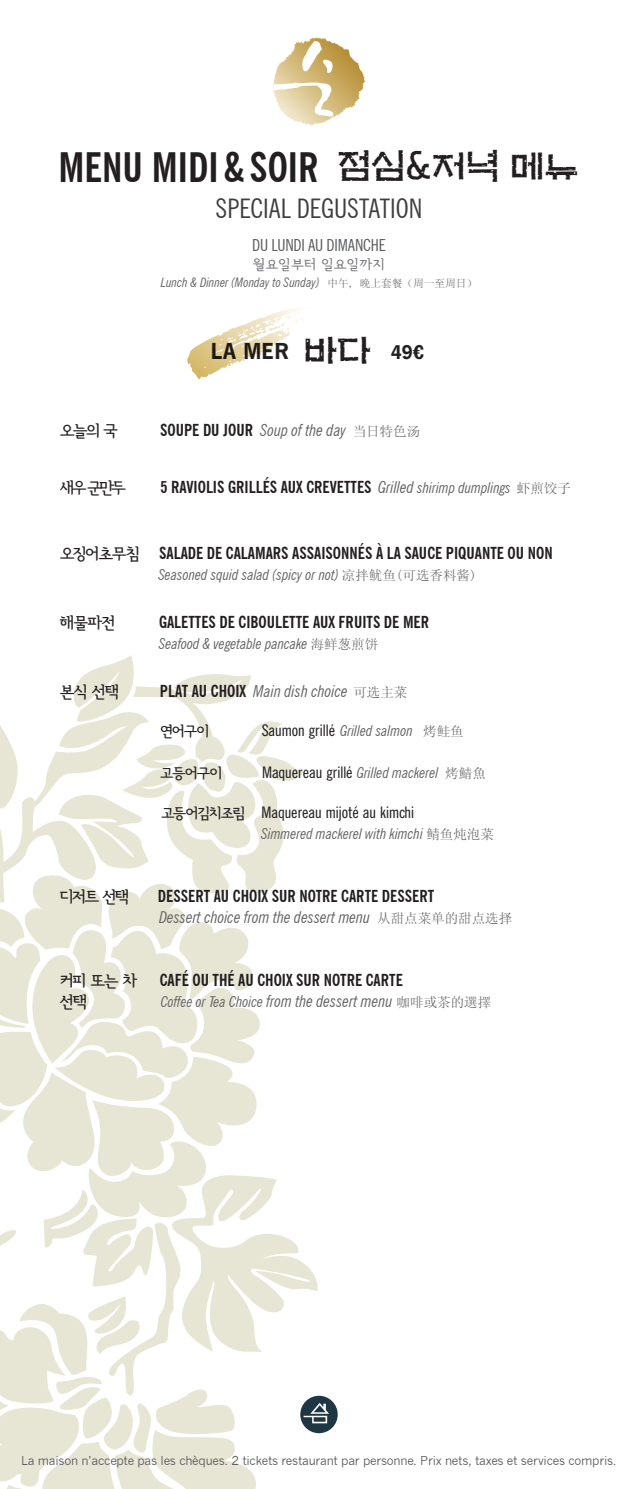
<style>
.page{position:relative;width:638px;height:1489px;background:#fff}
.page>*{position:absolute;margin:0;border:0;box-sizing:border-box;transform-origin:0 0}
.t1{font:700 condensed 40.5px "News Gothic BT";color:#231f20}
.t2{font:condensed 27px "News Gothic BT";color:#3e3e3f}
.t3{font:700 21px "News Gothic SBOP";color:#231f20}
.t4{font:condensed 16.65px "News Gothic BT";letter-spacing:-.01em;color:#57585a}
.t5{font:700 condensed 16.5px/21px "News Gothic BT";color:#231f20}
.t6{font:italic condensed 16.5px "News Gothic BT";color:#636366}
.t7{font:16.5px "Seoul Hangang B";letter-spacing:-.08em;color:#231f20}
.t8{font:italic condensed 15px "News Gothic BT";color:#636366}
.t9{font:15px "News Gothic SBOP Con";color:#231f20}
.t10{font:15px "Seoul Hangang B";letter-spacing:-.065em;color:#231f20}
.t11{font:14.25px "Seoul Hangang M";letter-spacing:.02em;color:#727376}
.t12{font:italic condensed 13.05px "News Gothic BT";color:#636366}
.t13{font:12px "News Gothic";letter-spacing:-.02em;color:#57585a}
.s1{font-family:"H2 mkp B";font-weight:400;font-stretch:normal;font-size:36px}
.s2{font-family:"Sim Sun";font-style:normal;font-stretch:normal;font-size:10.65px}
.s3{font-family:"H2 mkp B";font-weight:400;font-size:36px}
.s4{font-size:18px}
.s5{font-weight:700;font-style:normal;color:#231f20}
.s6{font-family:"Sim Sun";font-style:normal;font-stretch:normal;font-size:13.5px}
.s7{font-weight:400;font-style:italic;color:#636366}
.s8{font-weight:400;font-style:italic;font-size:15px;color:#636366}
.s9{font-family:"Sim Sun";font-weight:400;font-stretch:normal;font-size:13.5px;color:#636366}
.s10{font-family:"Seoul Hangang B";font-weight:400;font-stretch:normal}
.s11{font-family:"News Gothic SBOP Con";font-style:normal;font-stretch:normal;color:#231f20}
.s12{font-family:"News Gothic BT";font-style:italic;font-stretch:condensed;color:#636366}
.s13{font-family:"Sim Sun";font-size:13.5px;color:#636366}
.s14{font-family:"Seoul Hangang B"}
.s15{font-size:15px}
</style>
<div class="page">
<svg style="left:273px;top:41px;width:61px;height:76px"></svg>
<svg style="left:187px;top:308px;width:117px;height:71px"></svg>
<div style="left:300px;top:1395px;width:38px;height:37px;background:#1f3643;border-radius:50%"></div>
<svg style="left:0;top:655px;width:329px;height:833px"></svg>
<h1 class="t1" style="left:58px;top:142px;width:522px">MENU MIDI &amp; SOIR <span class="s1">점심&amp;저녁 메뉴</span></h1>
<h2 class="t2" style="left:216px;top:191px;width:208px">SPECIAL DEGUSTATION</h2>
<p class="t4" style="left:252px;top:235px;width:135px">DU LUNDI AU DIMANCHE</p>
<p class="t11" style="left:253px;top:258px;width:133px">월요일부터 일요일까지</p>
<p class="t12" style="left:161px;top:274px;width:318px">Lunch &amp; Dinner (Monday to Sunday) <span class="s2">中午, 晚上套餐（周一至周日）</span></p>
<p class="t3" style="left:211px;top:338px;width:215px">LA MER <span class="s3">바다</span> <span class="s4">49€</span></p>
<p class="t7" style="left:60px;top:422px;width:60px">오늘의 국</p>
<p class="t6" style="left:160px;top:420px;width:262px"><span class="s5">SOUPE DU JOUR</span> Soup of the day <span class="s6">当日特色汤</span></p>
<p class="t7" style="left:60px;top:479px;width:68px">새우 군만두</p>
<p class="t5" style="left:160px;top:476px;width:412px">5 RAVIOLIS GRILLÉS AUX CREVETTES <span class="s7">Grilled</span> <span class="s8">shirimp dumplings</span> <span class="s9">虾煎饺子</span></p>
<p class="t5" style="left:60px;top:542px;width:494px"><span class="s10">오징어초무침</span> SALADE DE CALAMARS ASSAISONNÉS À LA SAUCE PIQUANTE OU NON</p>
<p class="t8" style="left:158px;top:565px;width:320px">Seasoned squid salad (spicy or not) <span class="s6">凉拌鱿鱼(可选香料酱)</span></p>
<p class="t7" style="left:60px;top:614px;width:57px">해물파전</p>
<p class="t5" style="left:159px;top:611px;width:272px">GALETTES DE CIBOULETTE AUX FRUITS DE MER</p>
<p class="t8" style="left:159px;top:634px;width:221px">Seafood &amp; vegetable pancake <span class="s6">海鲜葱煎饼</span></p>
<p class="t7" style="left:60px;top:683px;width:61px">본식 선택</p>
<p class="t6" style="left:160px;top:681px;width:249px"><span class="s5">PLAT AU CHOIX</span> Main dish choice <span class="s6">可选主菜</span></p>
<p class="t10" style="left:160px;top:723px;width:51px">연어구이</p>
<p class="t8" style="left:262px;top:721px;width:203px"><span class="s11">Saumon grillé</span> Grilled salmon <span class="s6">烤鲑鱼</span></p>
<p class="t10" style="left:160px;top:765px;width:64px">고등어구이</p>
<p class="t9" style="left:262px;top:763px;width:225px">Maquereau grillé <span class="s12">Grilled mackerel</span> <span class="s13">烤鯖魚</span></p>
<p class="t9" style="left:161px;top:803px;width:255px"><span class="s14">고등어김치조림</span> Maquereau mijoté au kimchi</p>
<p class="t8" style="left:261px;top:824px;width:234px">Simmered mackerel with kimchi <span class="s6">鲭鱼炖泡菜</span></p>
<p class="t7" style="left:60px;top:888px;width:71px">디저트 선택</p>
<p class="t5" style="left:158px;top:885px;width:356px">DESSERT AU CHOIX SUR NOTRE CARTE DESSERT<br><span class="s7">Dessert choice from the dessert menu</span> <span class="s9">从甜点菜单的甜点选择</span></p>
<p class="t7" style="left:60px;top:972px;width:79px">커피 또는 차</p>
<p class="t5" style="left:160px;top:969px;width:245px">CAFÉ OU THÉ AU CHOIX SUR NOTRE CARTE</p>
<p class="t7" style="left:60px;top:993px;width:29px">선택</p>
<p class="t6" style="left:161px;top:990px;width:332px"><span class="s15">Coffee or Tea Choice</span> from the dessert menu <span class="s6">咖啡或茶的選擇</span></p>
<p class="t13" style="left:21px;top:1453px;width:597px">La maison n’accepte pas les chèques. 2 tickets restaurant par personne. Prix nets, taxes et services compris.</p>
</div>
